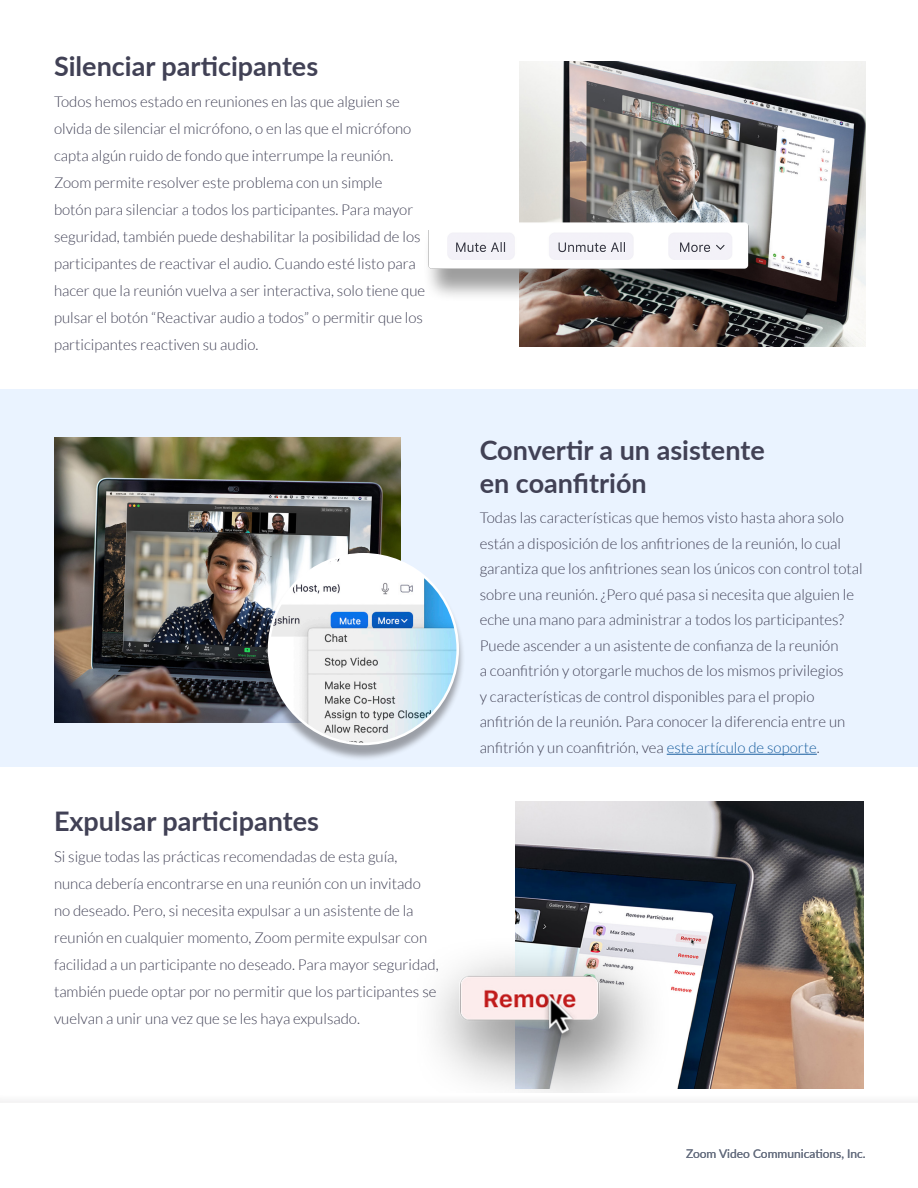
<style>
.page{position:relative;width:918px;height:1188px;background:#fff}
.page>*{position:absolute;margin:0;border:0;box-sizing:border-box;transform-origin:0 0}
.t1{font:700 27px/33px "Lato";color:#414155}
.Body_-_Standard{font:300 15px/27px "Lato";color:#414155}
.Body{font:12px "Lato";color:#676f80}
.s1{color:#175d9e}
</style>
<div class="page">
<div style="left:0;top:389px;width:918px;height:378px;background:#eaf3ff"></div>
<hr style="left:667px;top:754px;width:150px;height:1px;background:#175d9e">
<img style="left:516px;top:802px;width:348px;height:286px">
<img style="left:520px;top:61px;width:346px;height:285px">
<img style="left:54px;top:438px;width:346px;height:285px">
<img style="left:428px;top:123px;width:364px;height:224px">
<div style="left:261px;top:555px;width:205px;height:206px;background:#231f20;opacity:.4"></div>
<img style="left:269px;top:554px;width:189px;height:190px">
<img style="left:435px;top:936px;width:238px;height:156px">
<h1 class="t1" style="left:54px;top:48px;width:266px">Silenciar participantes</h1>
<p class="Body_-_Standard" style="left:54px;top:88px;width:373px">Todos hemos estado en reuniones en las que alguien se olvida de silenciar el micrófono, o en las que el micrófono capta algún ruido de fondo que interrumpe la reunión.<br>Zoom permite resolver este problema con un simple<br>botón para silenciar a todos los participantes. Para mayor seguridad, también puede deshabilitar la posibilidad de los participantes de reactivar el audio. Cuando esté listo para hacer que la reunión vuelva a ser interactiva, solo tiene que pulsar el botón “Reactivar audio a todos” o permitir que los participantes reactiven su audio.</p>
<h1 class="t1" style="left:54px;top:803px;width:267px">Expulsar participantes</h1>
<p class="Body_-_Standard" style="left:54px;top:844px;width:386px">Si sigue todas las prácticas recomendadas de esta guía, nunca debería encontrarse en una reunión con un invitado no deseado. Pero, si necesita expulsar a un asistente de la reunión en cualquier momento, Zoom permite expulsar con facilidad a un participante no deseado. Para mayor seguridad, también puede optar por no permitir que los participantes se vuelvan a unir una vez que se les haya expulsado.</p>
<h1 class="t1" style="left:480px;top:433px;width:287px">Convertir a un asistente en coanfitrión</h1>
<p class="Body_-_Standard" style="left:480px;top:505px;width:385px;line-height:25.5px">Todas las características que hemos visto hasta ahora solo están a disposición de los anfitriones de la reunión, lo cual garantiza que los anfitriones sean los únicos con control total sobre una reunión. ¿Pero qué pasa si necesita que alguien le eche una mano para administrar a todos los participantes?<br>Puede ascender a un asistente de confianza de la reunión<br>a coanfitrión y otorgarle muchos de los mismos privilegios<br>y características de control disponibles para el propio anfitrión de la reunión. Para conocer la diferencia entre un anfitrión y un coanfitrión, vea <span class="s1">este artículo de soporte</span>.</p>
<p class="Body" style="left:686px;top:1145px;width:181px">Zoom Video Communications, Inc.</p>
</div>
